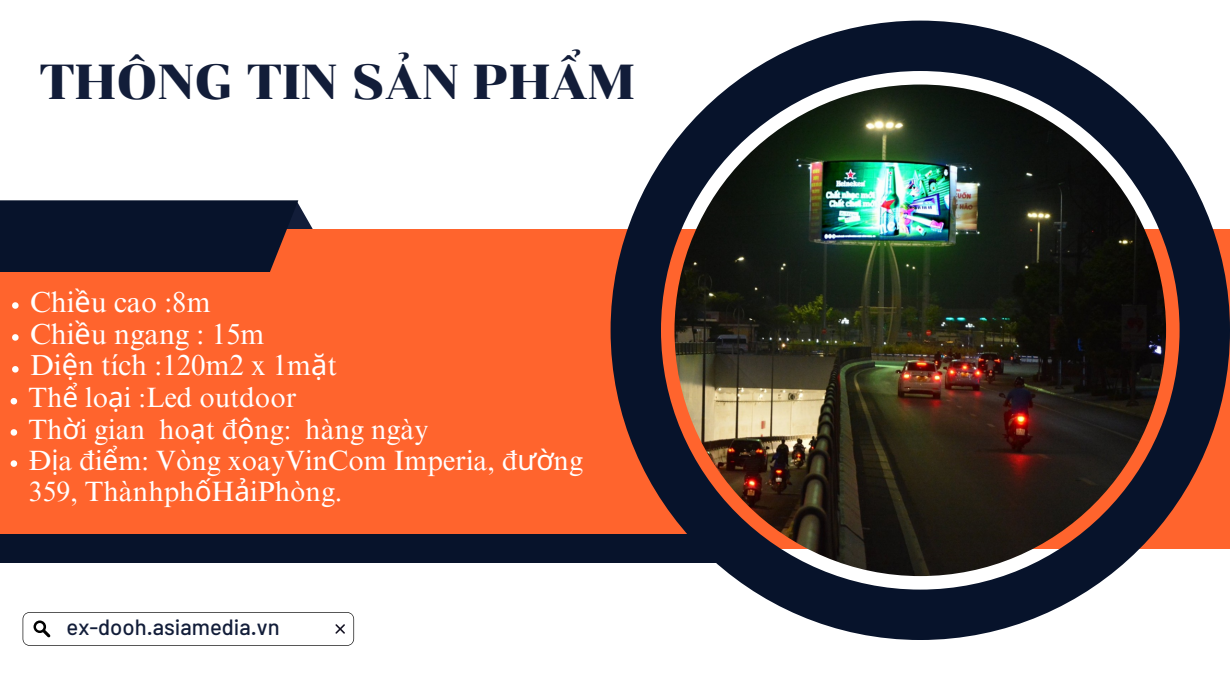
<style>
.page{position:relative;width:1230px;height:693px;background:#fff}
.page>*{position:absolute;margin:0;border:0;box-sizing:border-box;transform-origin:0 0}
.t1{font:48.9px "Chonburi";color:#121d39}
.t2{font:28.9px "Times NRMT Pro";color:#fff}
.t3{font:28px/31.2px "Times NRMT Pro";color:#fff}
.t4{font:500 22.1px "Barlow";color:#121d39}
.s1{font-family:"Noto Sans"}
</style>
<div class="page">
<svg style="left:23px;top:612px;width:331px;height:34px"></svg>
<div style="left:0;top:229px;width:1230px;height:319px;background:#ff642d"></div>
<div style="left:0;top:534px;width:725px;height:28px;background:#07132b"></div>
<img style="left:611px;top:21px;width:619px;height:619px">
<svg style="left:0;top:200px;width:313px;height:72px;background:#1b1c2e"></svg>
<svg style="left:12px;top:302px;width:7px;height:7px"></svg>
<svg style="left:12px;top:334px;width:7px;height:7px"></svg>
<svg style="left:12px;top:366px;width:7px;height:7px"></svg>
<svg style="left:11px;top:398px;width:6px;height:6px"></svg>
<svg style="left:11px;top:429px;width:6px;height:7px"></svg>
<svg style="left:11px;top:460px;width:6px;height:7px"></svg>
<p class="t1" style="left:39px;top:52px;width:597px">THÔNG TIN SẢN PHẨM</p>
<p class="t2" style="left:30px;top:291px;width:182px">Chi<span class="s1">ề</span>u cao :8m</p>
<p class="t2" style="left:30px;top:323px;width:236px">Chi<span class="s1">ề</span>u ngang : 15m</p>
<p class="t2" style="left:30px;top:355px;width:308px">Di<span class="s1">ệ</span>n tích :120m2 x 1m<span class="s1">ặ</span>t</p>
<p class="t3" style="left:28px;top:386px;width:270px">Th<span class="s1">ể</span> lo<span class="s1">ạ</span>i :Led outdoor</p>
<p class="t3" style="left:28px;top:417px;width:402px">Th<span class="s1">ờ</span>i gian ho<span class="s1">ạ</span>t đ<span class="s1">ộ</span>ng: hàng ngày</p>
<p class="t3" style="left:28px;top:448px;width:556px">Đ<span class="s1">ị</span>a đi<span class="s1">ể</span>m: Vòng xoayVinCom Imperia, đ<span class="s1">ườ</span>ng<br>359, Thànhph<span class="s1">ố</span>H<span class="s1">ả</span>iPhòng.</p>
<p class="t4" style="left:66px;top:613px;width:215px">ex-dooh.asiamedia.vn</p>
</div>
